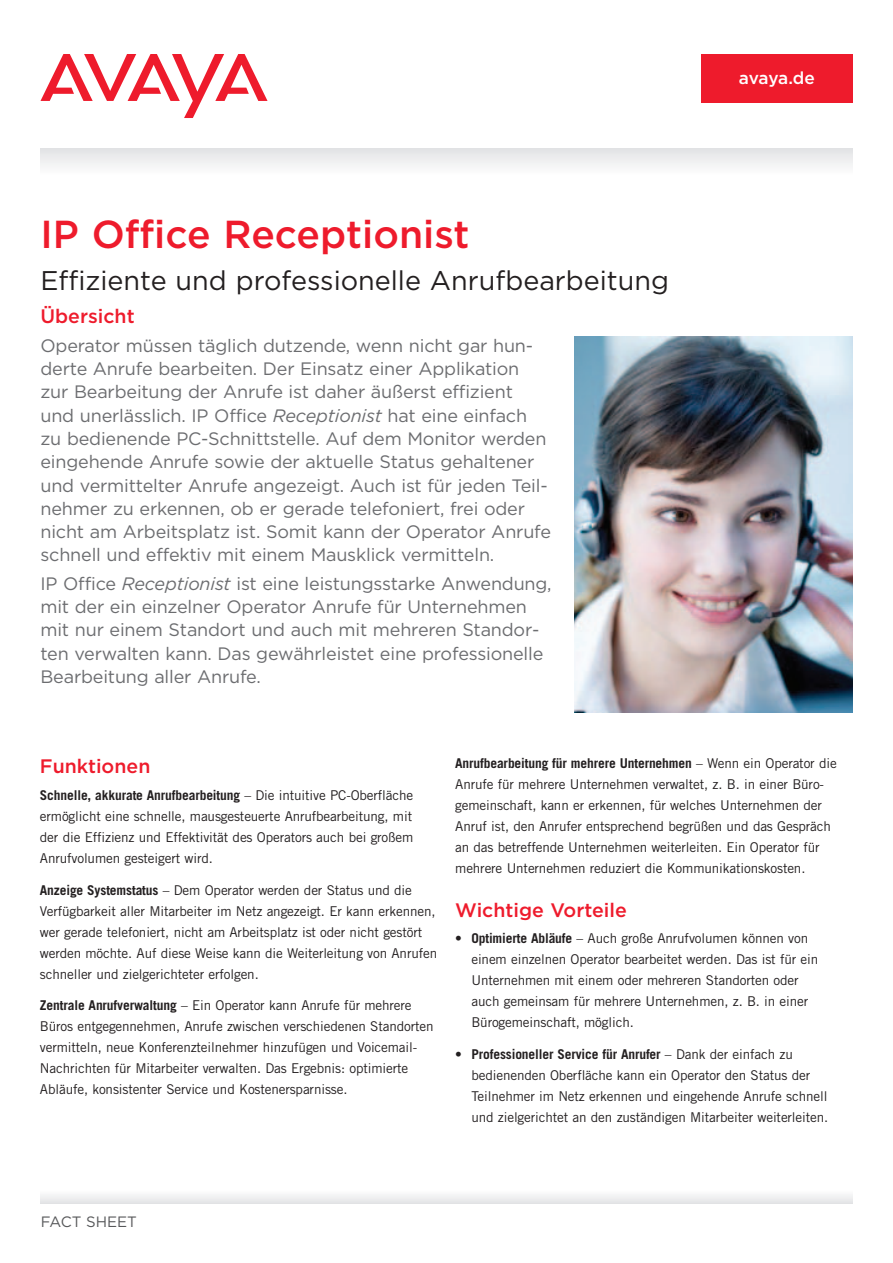
<style>
.page{position:relative;width:893px;height:1263px;background:#fff}
.page>*{position:absolute;margin:0;border:0;box-sizing:border-box;transform-origin:0 0}
.fact_sheet_title{font:500 39px "Gotham";color:#ee1b2c}
.fact_sheet_title-2{font:27px "Gotham";color:#231f20}
.sub_head_PMS_485_cmy{font:500 19.5px "Gotham";color:#ee1b2c}
.intro{font:18px/23.2px "Gotham";letter-spacing:-.01em;color:#6c6d70}
.Collateral_Box{font:500 17.25px "Gotham";letter-spacing:-.02em;color:#fff}
.Collateral_ID{font:15px "Gotham";color:#57585a}
.body_copy{font:13.5px/21px "Trade Gothic";letter-spacing:-.01em;color:#231f20}
.bullet_body{font:13.5px/21px "Trade Gothic";letter-spacing:-.01em;color:#231f20}
.s1{font-style:italic}
.s2{font-weight:700}
</style>
<div class="page">
<svg style="left:40px;top:54px;width:228px;height:64px"></svg>
<div style="left:40px;top:148px;width:812px;height:27px;background:linear-gradient(to right,#f0f0f1,#f0f0f1)"></div>
<div style="left:40px;top:1190px;width:812px;height:13px;background:#f1f2f3"></div>
<div style="left:701px;top:54px;width:151px;height:49px;background:#ee1b2c"></div>
<img style="left:575px;top:337px;width:277px;height:375px">
<p class="fact_sheet_title" style="left:40px;top:212px;width:430px">IP Office Receptionist</p>
<p class="fact_sheet_title-2" style="left:40px;top:266px;width:630px">Effiziente und professionelle Anrufbearbeitung</p>
<p class="sub_head_PMS_485_cmy" style="left:40px;top:305px;width:96px">Übersicht</p>
<p class="intro" style="left:40px;top:334px;width:512px">Operator müssen täglich dutzende, wenn nicht gar hun&shy;derte Anrufe bearbeiten. Der Einsatz einer Applikation zur Bearbeitung der Anrufe ist daher äußerst effizient und unerlässlich. IP Office <span class="s1">Receptionist</span> hat eine einfach zu bedienende PC-Schnittstelle. Auf dem Monitor werden eingehende Anrufe sowie der aktuelle Status gehaltener und vermittelter Anrufe angezeigt. Auch ist für jeden Teil&shy;nehmer zu erkennen, ob er gerade telefoniert, frei oder nicht am Arbeitsplatz ist. Somit kann der Operator Anrufe schnell und effektiv mit einem Mausklick vermitteln.</p>
<p class="intro" style="left:40px;top:572px;width:513px">IP Office <span class="s1">Receptionist</span> ist eine leistungsstarke Anwendung, mit der ein einzelner Operator Anrufe für Unternehmen mit nur einem Standort und auch mit mehreren Standor&shy;ten verwalten kann. Das gewährleistet eine professionelle Bearbeitung aller Anrufe.</p>
<p class="Collateral_Box" style="left:739px;top:68px;width:77px">avaya.de</p>
<p class="sub_head_PMS_485_cmy" style="left:40px;top:755px;width:112px">Funktionen</p>
<p class="body_copy" style="left:40px;top:784px;width:375px;text-align:justify"><span class="s2">Schnelle, akkurate Anrufbearbeitung</span> – Die intuitive PC-Oberfläche ermöglicht eine schnelle, mausgesteuerte Anrufbearbeitung, mit der die Effizienz und Effektivität des Operators auch bei großem Anrufvolumen gesteigert wird.</p>
<p class="body_copy" style="left:40px;top:879px;width:399px"><span class="s2">Anzeige Systemstatus</span> – Dem Operator werden der Status und die Verfügbarkeit aller Mitarbeiter im Netz angezeigt. Er kann erkennen, wer gerade telefoniert, nicht am Arbeitsplatz ist oder nicht gestört werden möchte. Auf diese Weise kann die Weiterleitung von Anrufen schneller und zielgerichteter erfolgen.</p>
<p class="body_copy" style="left:40px;top:995px;width:395px"><span class="s2">Zentrale Anrufverwaltung</span> – Ein Operator kann Anrufe für mehrere Büros entgegennehmen, Anrufe zwischen verschiedenen Standorten vermitteln, neue Konferenzteilnehmer hinzufügen und Voicemail-Nachrichten für Mitarbeiter verwalten. Das Ergebnis: optimierte Abläufe, konsistenter Service und Kostenersparnisse.</p>
<p class="body_copy" style="left:455px;top:752px;width:383px"><span class="s2">Anrufbearbeitung für mehrere Unternehmen</span> – Wenn ein Operator die Anrufe für mehrere Unternehmen verwaltet, z. B. in einer Büro&shy;gemeinschaft, kann er erkennen, für welches Unternehmen der Anruf ist, den Anrufer entsprechend begrüßen und das Gespräch an das betreffende Unternehmen weiterleiten. Ein Operator für mehrere Unternehmen reduziert die Kommunikationskosten.</p>
<p class="sub_head_PMS_485_cmy" style="left:455px;top:899px;width:173px">Wichtige Vorteile</p>
<p class="bullet_body" style="left:471px;top:928px;width:348px;text-indent:-16px">• <span class="s2">Optimierte Abläufe</span> – Auch große Anrufvolumen können von einem einzelnen Operator bearbeitet werden. Das ist für ein Unternehmen mit einem oder mehreren Standorten oder auch gemeinsam für mehrere Unternehmen, z. B. in einer Bürogemeinschaft, möglich.</p>
<p class="bullet_body" style="left:471px;top:1043px;width:358px;text-indent:-16px">• <span class="s2">Professioneller Service für Anrufer</span> – Dank der einfach zu bedienenden Oberfläche kann ein Operator den Status der Teilnehmer im Netz erkennen und eingehende Anrufe schnell und zielgerichtet an den zuständigen Mitarbeiter weiterleiten.</p>
<p class="Collateral_ID" style="left:41px;top:1213px;width:97px">FACT SHEET</p>
</div>
